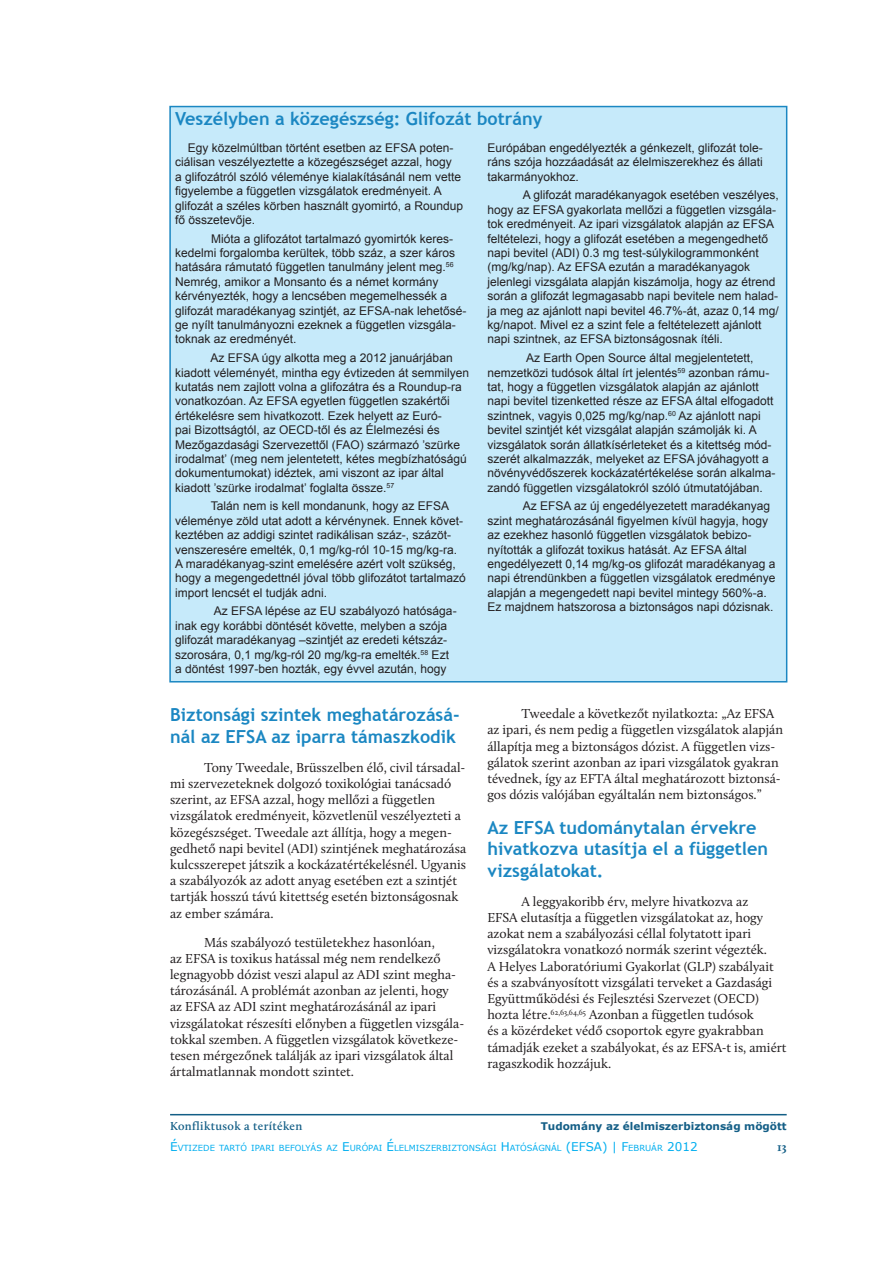
<style>
.page{position:relative;width:893px;height:1263px;background:#fff}
.page>*{position:absolute;margin:0;border:0;box-sizing:border-box;transform-origin:0 0}
.t1{font:700 18px/21.6px "Trebuchet MS";color:#1b87c2}
.t2{font:13.5px/16.2px "Calluna";color:#231f20}
.t3{font:12px/14.4px "Arial";color:#231f20}
.t4{font:600 12px "Calluna";letter-spacing:.03em;color:#135e86}
.t5{font:12px "Verdana";color:#00aeef}
.t6{font:700 12px "Calluna";color:#135e86}
.t7{font:700 10.5px "Verdana";color:#135e86}
.t8{font:8.4px "Verdana";color:#00aeef}
.s1{font-size:12px}
.s2{font-size:8.4px}
</style>
<div class="page">
<hr style="left:170px;top:1114px;width:617px;height:1px;background:#135e86">
<div style="left:170px;top:107px;width:617px;height:575px;background:#c6eafa"></div>
<div style="left:169px;top:106px;width:618px;height:576px;border:2px solid #1b87c2"></div>
<h1 class="t1" style="left:175px;top:108px;width:369px">Veszélyben a közegészség: Glifozát botrány</h1>
<p class="t3" style="left:175px;top:141px;width:290px;text-indent:13px">Egy közelmúltban történt esetben az EFSA poten&shy;ciálisan veszélyeztette a közegészséget azzal, hogy<br>a glifozátról szóló véleménye kialakításánál nem vette figyelembe a független vizsgálatok eredményeit. A glifozát a széles körben használt gyomirtó, a Roundup fő összetevője.</p>
<p class="t3" style="left:175px;top:231px;width:293px;text-indent:36px">Mióta a glifozátot tartalmazó gyomirtók keres&shy;kedelmi forgalomba kerültek, több száz, a szer káros hatására rámutató független tanulmány jelent meg.<sup>56<br></sup>Nemrég, amikor a Monsanto és a német kormány kérvényezték, hogy a lencsében megemelhessék a glifozát maradékanyag szintjét, az EFSA-nak lehetősé&shy;ge nyílt tanulmányozni ezeknek a független vizsgála&shy;toknak az eredményét.</p>
<p class="t3" style="left:175px;top:351px;width:296px;text-indent:35px">Az EFSA úgy alkotta meg a 2012 januárjában kiadott véleményét, mintha egy évtizeden át semmilyen kutatás nem zajlott volna a glifozátra és a Roundup-ra vonatkozóan. Az EFSA egyetlen független szakértői értékelésre sem hivatkozott. Ezek helyett az Euró-<br>pai Bizottságtól, az OECD-től és az Élelmezési és Mezőgazdasági Szervezettől (FAO) származó ’szürke irodalmat’ (meg nem jelentetett, kétes megbízhatóságú dokumentumokat) idéztek, ami viszont az ipar által kiadott ’szürke irodalmat’ foglalta össze.<sup>57</sup></p>
<p class="t3" style="left:175px;top:499px;width:292px;text-indent:36px">Talán nem is kell mondanunk, hogy az EFSA véleménye zöld utat adott a kérvénynek. Ennek követ&shy;keztében az addigi szintet radikálisan száz-, százöt&shy;venszeresére emelték, 0,1 mg/kg-ról 10-15 mg/kg-ra.<br>A maradékanyag-szint emelésére azért volt szükség, hogy a megengedettnél jóval több glifozátot tartalmazó import lencsét el tudják adni.</p>
<p class="t3" style="left:175px;top:604px;width:283px;text-indent:39px">Az EFSA lépése az EU szabályozó hatósága&shy;inak egy korábbi döntését követte, melyben a szója glifozát maradékanyag –szintjét az eredeti kétszáz&shy;szorosára, 0,1 mg/kg-ról 20 mg/kg-ra emelték.<sup>58</sup> Ezt a döntést 1997-ben hozták, egy évvel azután, hogy</p>
<p class="t3" style="left:487px;top:141px;width:277px;text-align:justify">Európában engedélyezték a génkezelt, glifozát tole&shy;ráns szója hozzáadását az élelmiszerekhez és állati takarmányokhoz.</p>
<p class="t3" style="left:487px;top:188px;width:293px;text-indent:35px">A glifozát maradékanyagok esetében veszélyes, hogy az EFSA gyakorlata mellőzi a független vizsgála&shy;tok eredményeit. Az ipari vizsgálatok alapján az EFSA feltételezi, hogy a glifozát esetében a megengedhető napi bevitel (ADI) 0.3 mg test-súlykilogrammonként (mg/kg/nap). Az EFSA ezután a maradékanyagok jelenlegi vizsgálata alapján kiszámolja, hogy az étrend során a glifozát legmagasabb napi bevitele nem halad&shy;ja meg az ajánlott napi bevitel 46.7%-át, azaz 0,14 mg/ kg/napot. Mivel ez a szint fele a feltételezett ajánlott napi szintnek, az EFSA biztonságosnak ítéli.</p>
<p class="t3" style="left:487px;top:351px;width:290px;text-indent:39px">Az Earth Open Source által megjelentetett, nemzetközi tudósok által írt jelentés<sup>59</sup> azonban rámu&shy;tat, hogy a független vizsgálatok alapján az ajánlott napi bevitel tizenketted része az EFSA által elfogadott szintnek, vagyis 0,025 mg/kg/nap.<sup>60</sup> Az ajánlott napi bevitel szintjét két vizsgálat alapján számolják ki. A vizsgálatok során állatkísérleteket és a kitettség mód&shy;szerét alkalmazzák, melyeket az EFSA jóváhagyott a növényvédőszerek kockázatértékelése során alkalma&shy;zandó független vizsgálatokról szóló útmutatójában.</p>
<p class="t3" style="left:487px;top:499px;width:290px;text-indent:35px">Az EFSA az új engedélyezetett maradékanyag szint meghatározásánál figyelmen kívül hagyja, hogy az ezekhez hasonló független vizsgálatok bebizo&shy;nyították a glifozát toxikus hatását. Az EFSA által engedélyezett 0,14 mg/kg-os glifozát maradékanyag a napi étrendünkben a független vizsgálatok eredménye alapján a megengedett napi bevitel mintegy 560%-a.<br>Ez majdnem hatszorosa a biztonságos napi dózisnak.</p>
<h1 class="t1" style="left:170px;top:704px;width:291px">Biztonsági szintek meghatározásá&shy;nál az EFSA az iparra támaszkodik</h1>
<p class="t2" style="left:170px;top:759px;width:298px;text-indent:34px">Tony Tweedale, Brüsszelben élő, civil társadal&shy;mi szervezeteknek dolgozó toxikológiai tanácsadó szerint, az EFSA azzal, hogy mellőzi a független vizsgálatok eredményeit, közvetlenül veszélyezteti a közegészséget. Tweedale azt állítja, hogy a megen&shy;gedhető napi bevitel (ADI) szintjének meghatározása kulcsszerepet játszik a kockázatértékelésnél. Ugyanis a szabályozók az adott anyag esetében ezt a szintjét tartják hosszú távú kitettség esetén biztonságosnak az ember számára.</p>
<p class="t2" style="left:170px;top:934px;width:296px;text-indent:34px">Más szabályozó testületekhez hasonlóan,<br>az EFSA is toxikus hatással még nem rendelkező legnagyobb dózist veszi alapul az ADI szint megha&shy;tározásánál. A problémát azonban az jelenti, hogy az EFSA az ADI szint meghatározásánál az ipari vizsgálatokat részesíti előnyben a független vizsgála&shy;tokkal szemben. A független vizsgálatok következe&shy;tesen mérgezőnek találják az ipari vizsgálatok által ártalmatlannak mondott szintet.</p>
<p class="t2" style="left:487px;top:705px;width:297px;text-indent:34px">Tweedale a következőt nyilatkozta: „Az EFSA az ipari, és nem pedig a független vizsgálatok alapján állapítja meg a biztonságos dózist. A független vizs&shy;gálatok szerint azonban az ipari vizsgálatok gyakran tévednek, így az EFTA által meghatározott biztonsá&shy;gos dózis valójában egyáltalán nem biztonságos.”</p>
<h1 class="t1" style="left:487px;top:816px;width:282px">Az EFSA tudománytalan érvekre hivatkozva utasítja el a független vizsgálatokat.</h1>
<p class="t2" style="left:487px;top:893px;width:301px;text-indent:34px">A leggyakoribb érv, melyre hivatkozva az<br>EFSA elutasítja a független vizsgálatokat az, hogy azokat nem a szabályozási céllal folytatott ipari vizsgálatokra vonatkozó normák szerint végezték.<br>A Helyes Laboratóriumi Gyakorlat (GLP) szabályait és a szabványosított vizsgálati terveket a Gazdasági Együttműködési és Fejlesztési Szervezet (OECD) hozta létre.<sup>62,63,64,65</sup> Azonban a független tudósok<br>és a közérdeket védő csoportok egyre gyakrabban támadják ezeket a szabályokat, és az EFSA-t is, amiért ragaszkodik hozzájuk.</p>
<p class="t4" style="left:170px;top:1119px;width:134px">Konfliktusok a terítéken</p>
<p class="t7" style="left:541px;top:1119px;width:247px">Tudomány az élelmiszerbiztonság mögött</p>
<p class="t8" style="left:170px;top:1142px;width:410px"><span class="s1">É</span>VTIZEDE TARTÓ IPARI BEFOLYÁS AZ <span class="s1">E</span> URÓPAI <span class="s1">É</span>LELMISZERBIZTONSÁGI <span class="s1">H</span>ATÓSÁGNÁL <span class="s1">(EFSA</span></p>
<p class="t5" style="left:602px;top:1138px;width:97px">) | F<span class="s2">EBRUÁR</span> 2012</p>
<p class="t6" style="left:777px;top:1140px;width:11px">13</p>
</div>
